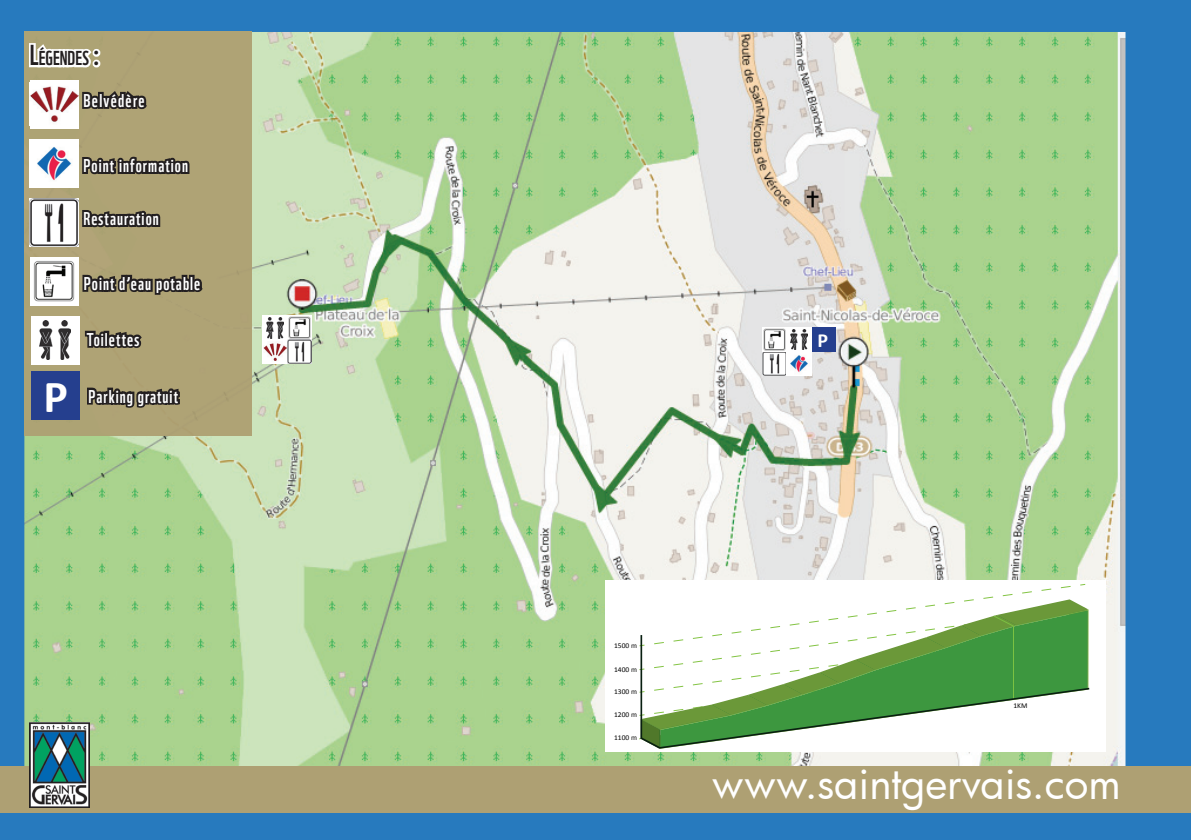
<style>
.page{position:relative;width:1191px;height:840px;background:#fff}
.page>*{position:absolute;margin:0;border:0;box-sizing:border-box;transform-origin:0 0}
.t1{font:700 46px "Calibri";color:#fff}
.t2{font:42px "Futura";color:#fff}
.t3{font:700 20px "Calibri";color:#fff}
.t4{font:19.6px "WWF";color:#231f20}
.t5{font:18px "WWF";letter-spacing:.06em;color:#fff}
.t6{font:7.4px "Calibri";color:#000001}
.s1{font-size:28px}
</style>
<div class="page">
<div style="left:0;top:0;width:1191px;height:839px;background:#277abe"></div>
<img style="left:24px;top:32px;width:1101px;height:734px">
<img style="left:763px;top:351px;width:24px;height:24px">
<svg style="left:787px;top:351px;width:24px;height:24px"></svg>
<div style="left:605px;top:579px;width:501px;height:171px;background:#fff"></div>
<svg style="left:639px;top:584px;width:451px;height:165px"></svg>
<div style="left:0;top:766px;width:1191px;height:46px;background:#aea073"></div>
<img style="left:30px;top:722px;width:59px;height:84px">
<div style="left:811px;top:327px;width:24px;height:24px;background:#253f8e"></div>
<div style="left:263px;top:339px;width:24px;height:25px;background:#fff"></div>
<img style="left:263px;top:343px;width:23px;height:18px">
<div style="left:263px;top:315px;width:24px;height:24px;background:#fff"></div>
<img style="left:267px;top:317px;width:16px;height:21px">
<img style="left:287px;top:315px;width:24px;height:24px">
<svg style="left:287px;top:339px;width:24px;height:25px"></svg>
<div style="left:787px;top:327px;width:24px;height:24px;background:#fff"></div>
<img style="left:790px;top:329px;width:17px;height:21px">
<img style="left:763px;top:327px;width:24px;height:24px">
<div style="left:24px;top:32px;width:227px;height:403px;background:#afa375"></div>
<img style="left:30px;top:198px;width:48px;height:48px">
<div style="left:31px;top:316px;width:48px;height:48px;background:#fff"></div>
<img style="left:40px;top:320px;width:31px;height:39px">
<div style="left:30px;top:257px;width:48px;height:48px;background:#fff"></div>
<img style="left:33px;top:261px;width:42px;height:41px">
<img style="left:30px;top:139px;width:48px;height:48px">
<svg style="left:80px;top:155px;width:111px;height:24px;background:#605945"></svg>
<svg style="left:72px;top:208px;width:90px;height:24px;background:#6b6451"></svg>
<svg style="left:83px;top:328px;width:61px;height:22px"></svg>
<svg style="left:80px;top:273px;width:125px;height:23px;background:#5f5744"></svg>
<svg style="left:85px;top:376px;width:98px;height:43px;background:#82795a"></svg>
<div style="left:31px;top:371px;width:48px;height:49px;background:#253f8e"></div>
<svg style="left:27px;top:31px;width:122px;height:97px;background:#b6aa8e"></svg>
<div style="left:93px;top:60px;width:7px;height:7px;border:4px solid #fff;border-radius:50%"></div>
<div style="left:93px;top:49px;width:7px;height:8px;border:4px solid #fff;border-radius:50%"></div>
<p class="t4" style="left:30px;top:43px;width:72px"><span class="s1">l</span>ÉGeNdeS <span class="s1">:</span></p>
<p class="t5" style="left:83px;top:86px;width:63px">belvédère</p>
<p class="t5" style="left:83px;top:151px;width:106px">Point information</p>
<p class="t5" style="left:83px;top:204px;width:77px">restauration</p>
<p class="t5" style="left:84px;top:269px;width:118px">Point d’eau potable</p>
<p class="t5" style="left:87px;top:325px;width:54px">toilettes</p>
<h1 class="t1" style="left:44px;top:367px;width:26px">P</h1>
<p class="t5" style="left:88px;top:382px;width:91px">Parking gratuit</p>
<p class="t3" style="left:817px;top:327px;width:12px">P</p>
<p class="t6" style="left:614px;top:640px;width:24px">1500 m</p>
<p class="t6" style="left:614px;top:664px;width:24px">1400 m</p>
<p class="t6" style="left:614px;top:686px;width:24px">1300 m</p>
<p class="t6" style="left:614px;top:709px;width:24px">1200 m</p>
<p class="t6" style="left:614px;top:732px;width:24px">1100 m</p>
<p class="t6" style="left:1013px;top:700px;width:16px">1KM</p>
<h2 class="t2" style="left:712px;top:754px;width:410px">www.saintgervais.com</h2>
</div>
